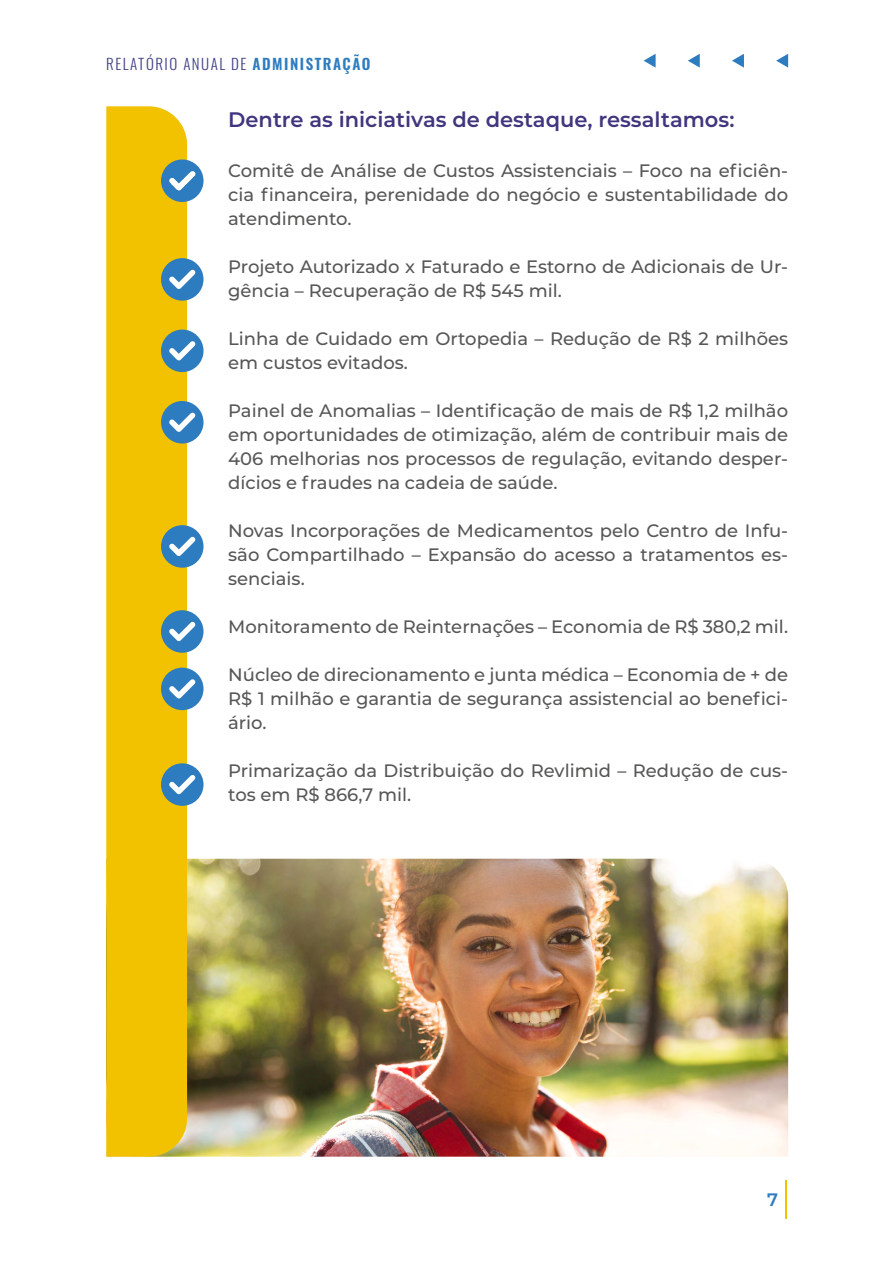
<style>
.page{position:relative;width:893px;height:1263px;background:#fff}
.page>*{position:absolute;margin:0;border:0;box-sizing:border-box;transform-origin:0 0}
.t1{font:600 21px "Montserrat";color:#41367e}
.t2{font:500 18px/24px "Montserrat";color:#575756;text-align:justify}
.t3{font:600 18px "Montserrat";color:#2e7cc0}
.t4{font:300 15px "Oswald";letter-spacing:.1em;color:#403f87}
.s1{font-weight:600;color:#2e7cc0}
</style>
<div class="page">
<svg style="left:644px;top:54px;width:12px;height:14px"></svg>
<svg style="left:688px;top:54px;width:12px;height:14px"></svg>
<svg style="left:732px;top:54px;width:12px;height:14px"></svg>
<svg style="left:776px;top:54px;width:12px;height:14px"></svg>
<hr style="left:785px;top:1180px;width:2px;height:39px;background:#f2c100">
<img style="left:187px;top:859px;width:601px;height:298px">
<div style="left:106px;top:106px;width:81px;height:1051px;background:#f2c100"></div>
<div style="left:161px;top:159px;width:43px;height:43px;background:#2e7cc0;border-radius:50%"></div>
<svg style="left:169px;top:171px;width:27px;height:20px"></svg>
<div style="left:161px;top:258px;width:43px;height:43px;background:#2e7cc0;border-radius:50%"></div>
<svg style="left:169px;top:270px;width:27px;height:19px"></svg>
<div style="left:161px;top:330px;width:43px;height:42px;background:#2e7cc0;border-radius:50%"></div>
<svg style="left:169px;top:341px;width:27px;height:20px"></svg>
<div style="left:161px;top:401px;width:43px;height:42px;background:#2e7cc0;border-radius:50%"></div>
<svg style="left:169px;top:412px;width:27px;height:20px"></svg>
<div style="left:161px;top:525px;width:43px;height:43px;background:#2e7cc0;border-radius:50%"></div>
<svg style="left:169px;top:537px;width:27px;height:19px"></svg>
<div style="left:161px;top:610px;width:43px;height:43px;background:#2e7cc0;border-radius:50%"></div>
<svg style="left:169px;top:622px;width:27px;height:19px"></svg>
<div style="left:161px;top:668px;width:43px;height:42px;background:#2e7cc0;border-radius:50%"></div>
<svg style="left:169px;top:679px;width:27px;height:20px"></svg>
<div style="left:161px;top:763px;width:43px;height:43px;background:#2e7cc0;border-radius:50%"></div>
<svg style="left:169px;top:775px;width:27px;height:19px"></svg>
<p class="t4" style="left:106px;top:50px;width:266px">RELATÓRIO ANUAL DE <span class="s1">ADMINISTRAÇÃO</span></p>
<p class="t1" style="left:228px;top:104px;width:508px">Dentre as iniciativas de destaque, ressaltamos:</p>
<p class="t2" style="left:228px;top:158px;width:561px">Comitê de Análise de Custos Assistenciais – Foco na eficiên&shy;cia financeira, perenidade do negócio e sustentabilidade do atendimento.</p>
<p class="t2" style="left:228px;top:254px;width:561px">Projeto Autorizado x Faturado e Estorno de Adicionais de Ur&shy;gência – Recuperação de R$ 545 mil.</p>
<p class="t2" style="left:228px;top:326px;width:561px">Linha de Cuidado em Ortopedia – Redução de R$ 2 milhões em custos evitados.</p>
<p class="t2" style="left:228px;top:398px;width:561px">Painel de Anomalias – Identificação de mais de R$ 1,2 milhão em oportunidades de otimização, além de contribuir mais de 406 melhorias nos processos de regulação, evitando desper&shy;dícios e fraudes na cadeia de saúde.</p>
<p class="t2" style="left:228px;top:518px;width:561px">Novas Incorporações de Medicamentos pelo Centro de Infu&shy;são Compartilhado – Expansão do acesso a tratamentos es&shy;senciais.</p>
<p class="t2" style="left:228px;top:614px;width:561px">Monitoramento de Reinternações – Economia de R$ 380,2 mil.</p>
<p class="t2" style="left:228px;top:662px;width:561px">Núcleo de direcionamento e junta médica – Economia de + de R$ 1 milhão e garantia de segurança assistencial ao benefici&shy;ário.</p>
<p class="t2" style="left:228px;top:758px;width:561px">Primarização da Distribuição do Revlimid – Redução de cus&shy;tos em R$ 866,7 mil.</p>
<p class="t3" style="left:767px;top:1187px;width:12px">7</p>
</div>
